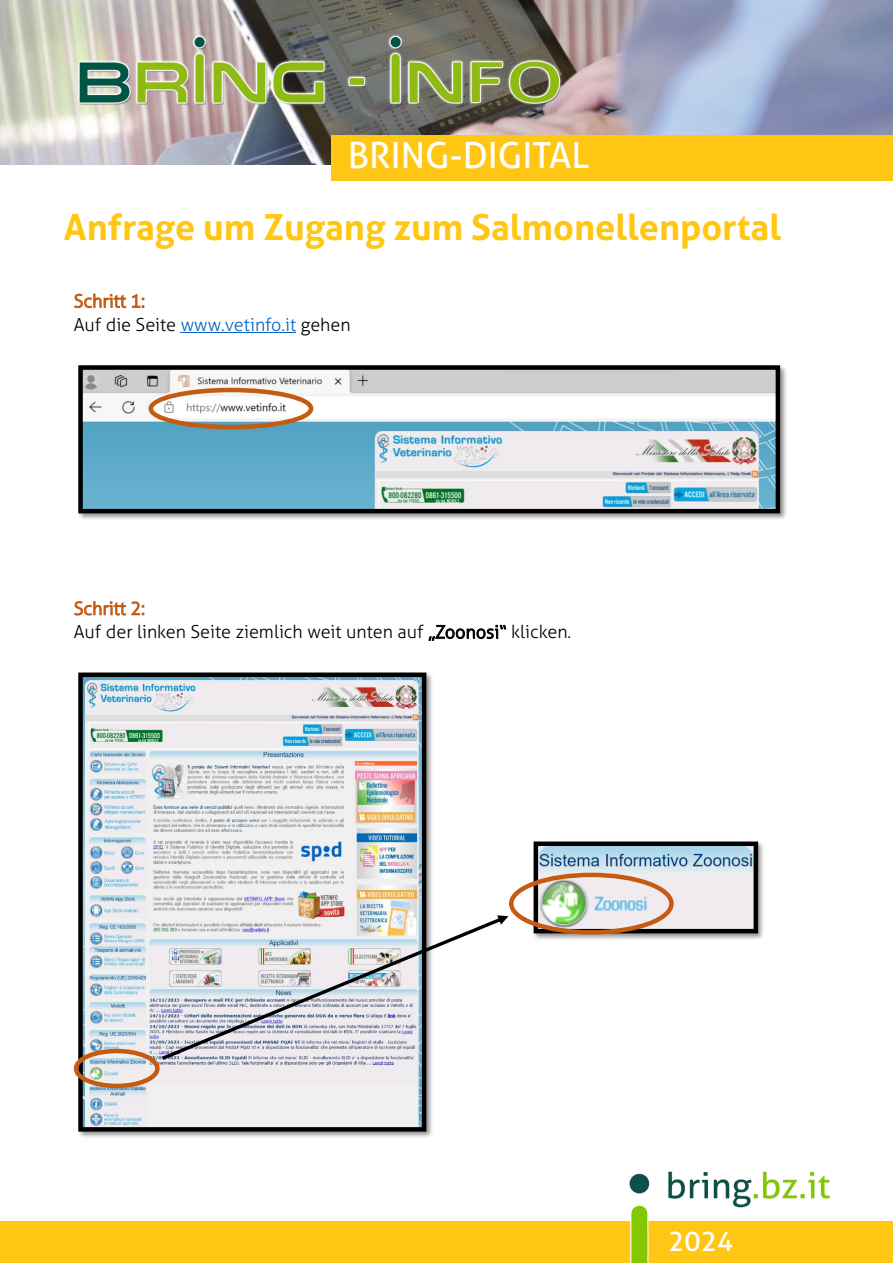
<style>
.page{position:relative;width:893px;height:1263px;background:#fff}
.page>*{position:absolute;margin:0;border:0;box-sizing:border-box;transform-origin:0 0}
.t1{font:700 36px "Aller";color:#ffc713}
.t2{font:36px "Aller";color:#fff}
.t3{font:27px "Aller";color:#fff}
.t4{font:300 18px/23.5px "Aller";color:#000}
.t5{font:300 18px "Aller";color:#c45911}
.s1{color:#c45911}
.s2{color:#0563c1}
</style>
<div class="page">
<img style="left:0;top:0;width:893px;height:164px">
<div style="left:0;top:1221px;width:893px;height:42px;background:#ffc713"></div>
<img style="left:33px;top:34px;width:580px;height:77px">
<div style="left:331px;top:135px;width:562px;height:45px;background:#ffc713"></div>
<img style="left:629px;top:1171px;width:201px;height:92px">
<svg style="left:74px;top:294px;width:52px;height:14px"></svg>
<svg style="left:132px;top:294px;width:12px;height:14px"></svg>
<hr style="left:181px;top:332px;width:115px;height:1px;background:#0563c1">
<svg style="left:74px;top:601px;width:70px;height:14px"></svg>
<svg style="left:428px;top:625px;width:78px;height:16px"></svg>
<img style="left:78px;top:365px;width:708px;height:155px">
<img style="left:83px;top:370px;width:692px;height:138px">
<div style="left:78px;top:365px;width:702px;height:148px;border:4px solid #000"></div>
<img style="left:75px;top:672px;width:357px;height:466px">
<img style="left:83px;top:677px;width:338px;height:449px">
<div style="left:78px;top:672px;width:348px;height:459px;border:4px solid #000"></div>
<img style="left:530px;top:841px;width:233px;height:98px">
<img style="left:539px;top:846px;width:214px;height:82px">
<div style="left:534px;top:841px;width:224px;height:92px;border:4px solid #000"></div>
<div style="left:149px;top:388px;width:164px;height:41px;border:4px solid #c55a11;border-radius:50%"></div>
<div style="left:74px;top:1049px;width:86px;height:39px;border:4px solid #c55a11;border-radius:50%"></div>
<div style="left:509px;top:873px;width:165px;height:62px;border:4px solid #c55a11;border-radius:50%"></div>
<img style="left:162px;top:915px;width:346px;height:145px">
<h1 class="t2" style="left:348px;top:133px;width:243px">BRING-Digital</h1>
<h1 class="t1" style="left:64px;top:205px;width:719px">Anfrage um Zugang zum Salmonellenportal</h1>
<p class="t4" style="left:74px;top:289px;width:278px"><span class="s1">Schritt 1:<br></span>Auf die Seite <span class="s2">www.vetinfo.it</span> gehen</p>
<p class="t5" style="left:74px;top:597px;width:73px">Schritt 2:</p>
<p class="t4" style="left:74px;top:620px;width:499px">Auf der linken Seite ziemlich weit unten auf „Zoonosi“ klicken.</p>
<h2 class="t3" style="left:668px;top:1225px;width:66px">2024</h2>
</div>
